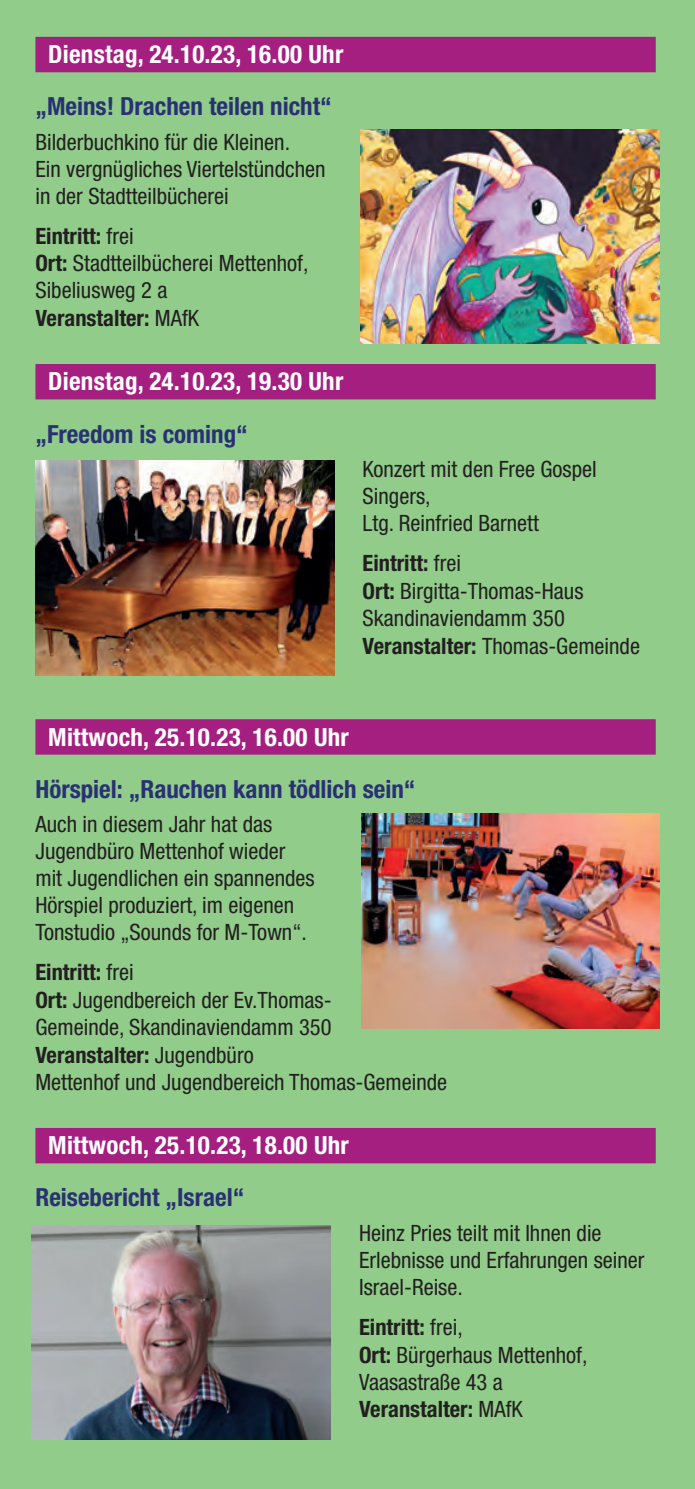
<style>
.page{position:relative;width:695px;height:1489px;background:#fff}
.page>*{position:absolute;margin:0;border:0;box-sizing:border-box;transform-origin:0 0}
.Überschrift_Balken{font:700 condensed 25px "Helvetica Neue LT Pro";letter-spacing:.01em;color:#fff}
.Titel{font:700 condensed 25px "Helvetica Neue LT Pro";color:#293174}
.Fließtext{font:condensed 22.5px/27px "Helvetica Neue LT Pro";color:#231f20}
.Fließtext-2{font:700 condensed 22.5px "Helvetica Neue LT Pro";color:#231f20}
.Titel-2{font:condensed 22.5px/27px "Helvetica Neue LT Pro";color:#231f20}
.s1{font-weight:400}
.s2{font-weight:700}
</style>
<div class="page">
<div style="left:0;top:0;width:694px;height:1488px;background:#91cc8a"></div>
<div style="left:35px;top:37px;width:620px;height:35px;background:#a51f80"></div>
<div style="left:35px;top:364px;width:620px;height:35px;background:#a51f80"></div>
<div style="left:35px;top:719px;width:620px;height:35px;background:#a51f80"></div>
<div style="left:35px;top:1127px;width:620px;height:36px;background:#a51f80"></div>
<img style="left:360px;top:129px;width:299px;height:214px">
<img style="left:35px;top:461px;width:299px;height:214px">
<img style="left:361px;top:814px;width:298px;height:214px">
<img style="left:32px;top:1225px;width:298px;height:214px">
<p class="Überschrift_Balken" style="left:48px;top:39px;width:296px">Dienstag, 24.10.23, 16.00 Uhr</p>
<p class="Titel" style="left:35px;top:91px;width:298px">„Meins! Drachen teilen nicht“</p>
<p class="Titel-2" style="left:35px;top:128px;width:291px">Bilderbuchkino für die Kleinen.<br>Ein vergnügliches Viertelstündchen in der Stadtteilbücherei</p>
<p class="Fließtext-2" style="left:35px;top:222px;width:100px">Eintritt: <span class="s1">frei</span></p>
<p class="Fließtext" style="left:35px;top:250px;width:274px"><span class="s2">Ort:</span> Stadtteilbücherei Mettenhof,<br>Sibeliusweg 2 a</p>
<p class="Fließtext-2" style="left:35px;top:304px;width:165px">Veranstalter: <span class="s1">MAfK</span></p>
<p class="Überschrift_Balken" style="left:48px;top:366px;width:296px">Dienstag, 24.10.23, 19.30 Uhr</p>
<p class="Titel" style="left:35px;top:418px;width:214px">„Freedom is coming“</p>
<p class="Fließtext" style="left:362px;top:455px;width:235px">Konzert mit den Free Gospel<br>Singers,<br>Ltg. Reinfried Barnett</p>
<p class="Fließtext-2" style="left:362px;top:549px;width:100px">Eintritt: <span class="s1">frei</span></p>
<p class="Fließtext" style="left:362px;top:577px;width:222px"><span class="s2">Ort:</span> Birgitta-Thomas-Haus</p>
<p class="Fließtext" style="left:362px;top:604px;width:204px">Skandinaviendamm 350</p>
<p class="Fließtext" style="left:362px;top:632px;width:279px"><span class="s2">Veranstalter:</span> Thomas-Gemeinde</p>
<p class="Überschrift_Balken" style="left:48px;top:721px;width:302px">Mittwoch, 25.10.23, 16.00 Uhr</p>
<p class="Titel" style="left:35px;top:773px;width:381px">Hörspiel: „Rauchen kann tödlich sein“</p>
<p class="Fließtext" style="left:35px;top:810px;width:281px">Auch in diesem Jahr hat das<br>Jugendbüro Mettenhof wieder mit Jugendlichen ein spannendes<br>Hörspiel produziert, im eigenen<br>Tonstudio „Sounds for M-Town“.</p>
<p class="Fließtext-2" style="left:35px;top:958px;width:100px">Eintritt: <span class="s1">frei</span></p>
<p class="Fließtext" style="left:35px;top:985px;width:298px"><span class="s2">Ort:</span> Jugendbereich der Ev.Thomas-<br>Gemeinde, Skandinaviendamm 350</p>
<p class="Fließtext" style="left:35px;top:1041px;width:413px"><span class="s2">Veranstalter:</span> Jugendbüro<br>Mettenhof und Jugendbereich Thomas-Gemeinde</p>
<p class="Überschrift_Balken" style="left:48px;top:1130px;width:302px">Mittwoch, 25.10.23, 18.00 Uhr</p>
<p class="Titel" style="left:35px;top:1182px;width:210px">Reisebericht „Israel“</p>
<p class="Fließtext" style="left:359px;top:1219px;width:287px">Heinz Pries teilt mit Ihnen die<br>Erlebnisse und Erfahrungen seiner<br>Israel-Reise.</p>
<p class="Fließtext-2" style="left:359px;top:1313px;width:105px">Eintritt: <span class="s1">frei,</span></p>
<p class="Fließtext" style="left:359px;top:1340px;width:230px"><span class="s2">Ort:</span> Bürgerhaus Mettenhof,<br>Vaasastraße 43 a</p>
<p class="Fließtext-2" style="left:359px;top:1395px;width:165px">Veranstalter: <span class="s1">MAfK</span></p>
</div>
